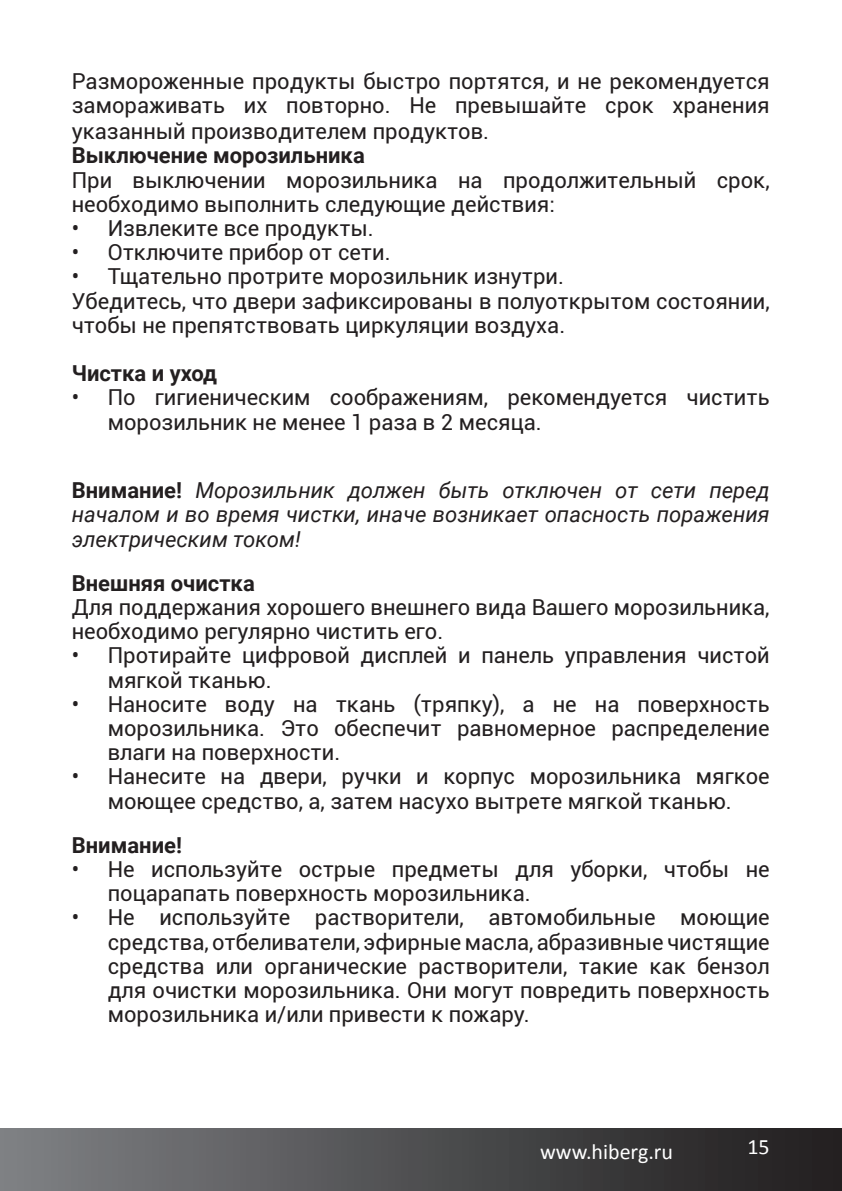
<style>
.page{position:relative;width:842px;height:1191px;background:#fff}
.page>*{position:absolute;margin:0;border:0;box-sizing:border-box;transform-origin:0 0}
.t1{font:22px/24.2px "Roboto";color:#231f20}
.t2{font:italic 22px/24.2px "Roboto";color:#231f20;text-align:justify}
.t3{font:700 22px "Roboto";color:#231f20}
.t4{font:22px "Calibri";color:#fff}
.s1{font-weight:700;font-style:normal}
</style>
<div class="page">
<div style="left:0;top:1128px;width:842px;height:63px;background:linear-gradient(to right,#7f8184,#1f1d1e)"></div>
<p class="t1" style="left:72px;top:68px;width:699px">Размороженные продукты быстро портятся, и не рекомендуется замораживать их повторно. Не превышайте срок хранения</p>
<p class="t1" style="left:72px;top:118px;width:419px">указанный производителем продуктов.</p>
<p class="t3" style="left:72px;top:140px;width:295px">Выключение морозильника</p>
<p class="t1" style="left:72px;top:167px;width:699px">При выключении морозильника на продолжительный срок, необходимо выполнить следующие действия:</p>
<p class="t1" style="left:72px;top:215px;width:304px">• Извлеките все продукты.</p>
<p class="t1" style="left:72px;top:239px;width:320px">• Отключите прибор от сети.</p>
<p class="t1" style="left:72px;top:264px;width:699px">• Тщательно протрите морозильник изнутри.<br>Убедитесь, что двери зафиксированы в полуоткрытом состоянии, чтобы не препятствовать циркуляции воздуха.</p>
<p class="t3" style="left:72px;top:358px;width:147px">Чистка и уход</p>
<p class="t1" style="left:108px;top:385px;width:663px;text-indent:-36px">• По гигиеническим соображениям, рекомендуется чистить морозильник не менее 1 раза в 2 месяца.</p>
<p class="t2" style="left:72px;top:477px;width:699px"><span class="s1">Внимание!</span> Морозильник должен быть отключен от сети перед началом и во время чистки, иначе возникает опасность поражения электрическим током!</p>
<p class="t3" style="left:72px;top:567px;width:185px">Внешняя очистка</p>
<p class="t1" style="left:72px;top:594px;width:699px">Для поддержания хорошего внешнего вида Вашего морозильника, необходимо регулярно чистить его.</p>
<p class="t1" style="left:108px;top:642px;width:663px;text-indent:-36px">• Протирайте цифровой дисплей и панель управления чистой мягкой тканью.</p>
<p class="t1" style="left:108px;top:691px;width:663px;text-align:justify;text-indent:-36px">• Наносите воду на ткань (тряпку), а не на поверхность морозильника. Это обеспечит равномерное распределение влаги на поверхности.</p>
<p class="t1" style="left:72px;top:763px;width:699px;text-align:center">• Нанесите на двери, ручки и корпус морозильника мягкое моющее средство, а, затем насухо вытрете мягкой тканью.</p>
<p class="t3" style="left:72px;top:829px;width:112px">Внимание!</p>
<p class="t1" style="left:108px;top:856px;width:663px;text-indent:-36px">• Не используйте острые предметы для уборки, чтобы не поцарапать поверхность морозильника.</p>
<p class="t1" style="left:108px;top:904px;width:663px;text-align:justify;text-indent:-36px">• Не используйте растворители, автомобильные моющие средства, отбеливатели, эфирные масла, абразивные чистящие средства или органические растворители, такие как бензол для очистки морозильника. Они могут повредить поверхность морозильника и/или привести к пожару.</p>
<p class="t4" style="left:540px;top:1137px;width:135px">www.hiberg.ru</p>
<p class="t4" style="left:747px;top:1133px;width:24px">15</p>
</div>
